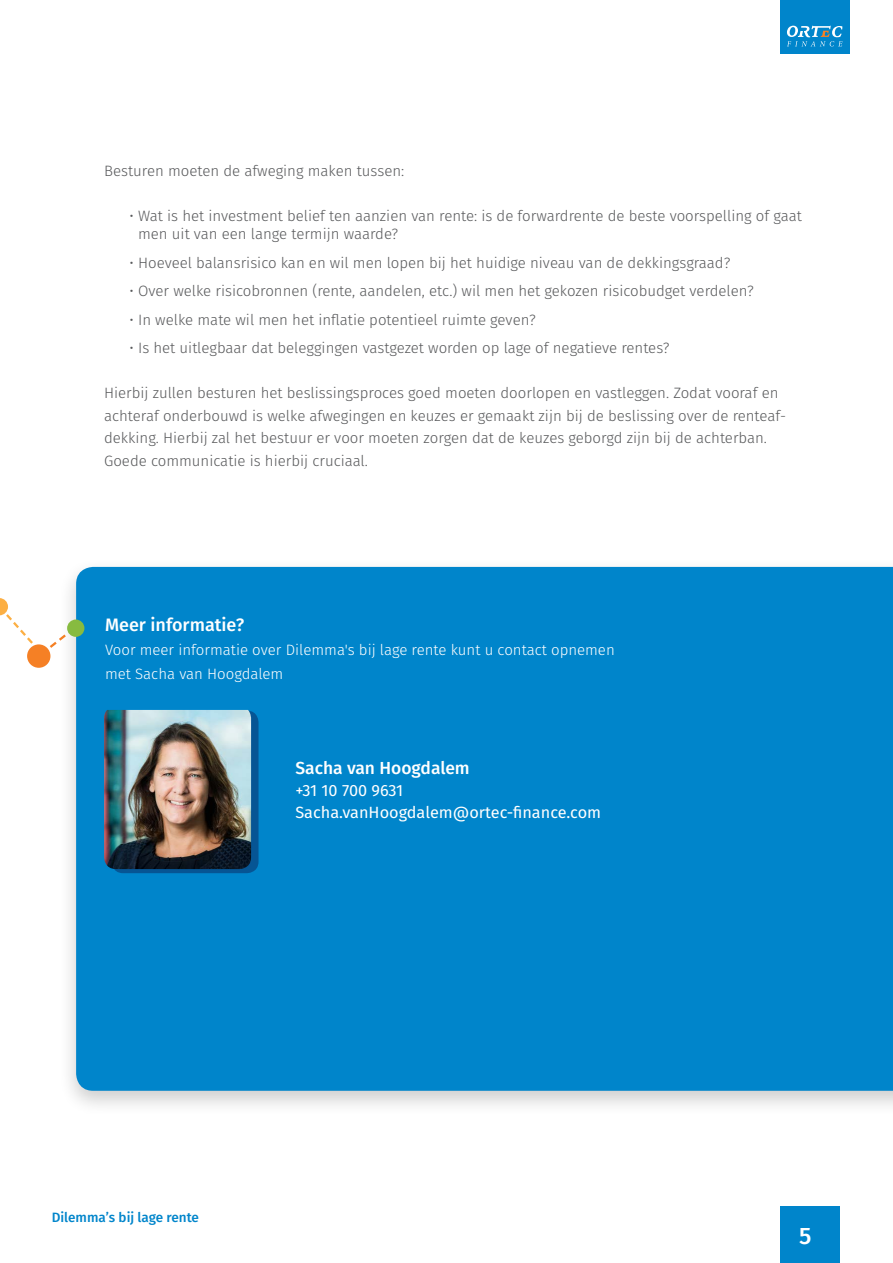
<style>
.page{position:relative;width:893px;height:1263px;background:#fff}
.page>*{position:absolute;margin:0;border:0;box-sizing:border-box;transform-origin:0 0}
.t1{font:500 23.7px "Fira Sans";color:#fff}
.t2{font:500 18px "Fira Sans";color:#fff}
.t3{font:500 17.4px "Fira Sans";color:#fff}
.t4{font:16.2px/22px "Fira Sans";color:#fff}
.t5{font:300 15px/22.5px "Fira Sans";color:#58595b}
.t6{font:300 15px/24px "Fira Sans";color:#fff}
.t7{font:500 13.5px "Fira Sans";color:#0085cb}
</style>
<div class="page">
<div style="left:780px;top:0;width:69px;height:54px;background:#0085cb"></div>
<svg style="left:787px;top:26px;width:55px;height:20px"></svg>
<div style="left:780px;top:1206px;width:59px;height:57px;background:#0085cb"></div>
<div style="left:58px;top:557px;width:835px;height:560px;background:#000;opacity:.2"></div>
<div style="left:76px;top:567px;width:817px;height:524px;background:#0085cb"></div>
<svg style="left:47px;top:625px;width:31px;height:25px"></svg>
<svg style="left:0;top:598px;width:33px;height:46px"></svg>
<div style="left:27px;top:644px;width:23px;height:24px;background:#f58025;border-radius:50%"></div>
<div style="left:67px;top:619px;width:17px;height:18px;background:#87bb40;border-radius:50%"></div>
<div style="left:112px;top:711px;width:147px;height:162px;background:#065594;border-radius:12px"></div>
<img style="left:104px;top:710px;width:147px;height:159px">
<p class="t5" style="left:104px;top:159px;width:302px">Besturen moeten de afweging maken tussen:</p>
<p class="t5" style="left:138px;top:207px;width:665px;line-height:18px;text-indent:-9px">• Wat is het investment belief ten aanzien van rente: is de forwardrente de beste voorspelling of gaat men uit van een lange termijn waarde?</p>
<p class="t5" style="left:130px;top:251px;width:602px">• Hoeveel balansrisico kan en wil men lopen bij het huidige niveau van de dekkingsgraad?</p>
<p class="t5" style="left:130px;top:279px;width:626px">• Over welke risicobronnen (rente, aandelen, etc.) wil men het gekozen risicobudget verdelen?</p>
<p class="t5" style="left:130px;top:308px;width:408px">• In welke mate wil men het inflatie potentieel ruimte geven?</p>
<p class="t5" style="left:130px;top:336px;width:541px">• Is het uitlegbaar dat beleggingen vastgezet worden op lage of negatieve rentes?</p>
<p class="t5" style="left:104px;top:381px;width:683px">Hierbij zullen besturen het beslissingsproces goed moeten doorlopen en vastleggen. Zodat vooraf en achteraf onderbouwd is welke afwegingen en keuzes er gemaakt zijn bij de beslissing over de renteaf&shy;dekking. Hierbij zal het bestuur er voor moeten zorgen dat de keuzes geborgd zijn bij de achterban.<br>Goede communicatie is hierbij cruciaal.</p>
<p class="t2" style="left:105px;top:610px;width:141px">Meer informatie?</p>
<p class="t6" style="left:105px;top:638px;width:511px">Voor meer informatie over Dilemma's bij lage rente kunt u contact opnemen met Sacha van Hoogdalem</p>
<p class="t3" style="left:295px;top:754px;width:176px">Sacha van Hoogdalem</p>
<p class="t4" style="left:295px;top:779px;width:307px">+31 10 700 9631<br>Sacha.vanHoogdalem@ortec-finance.com</p>
<p class="t7" style="left:52px;top:1206px;width:149px">Dilemma’s bij lage rente</p>
<h1 class="t1" style="left:799px;top:1216px;width:14px">5</h1>
</div>
